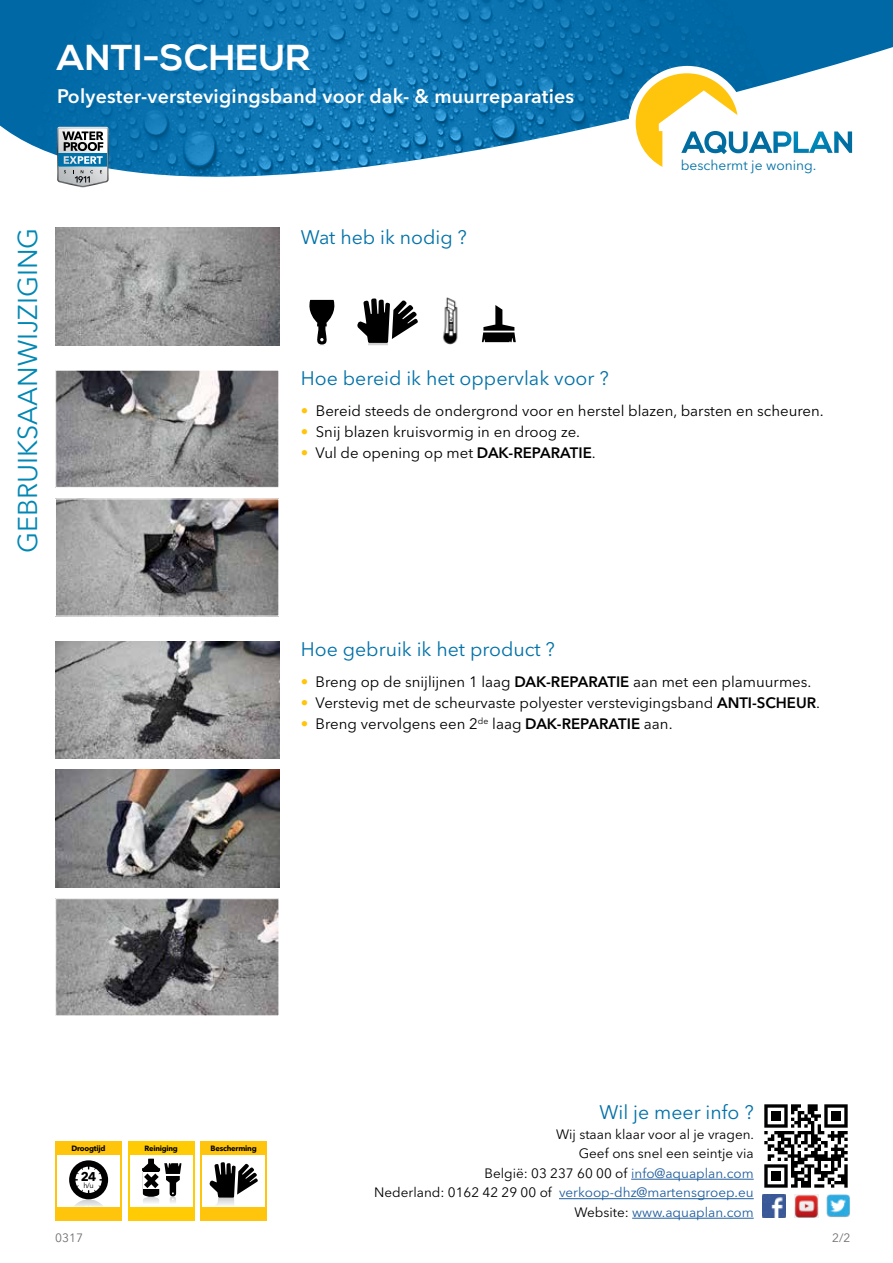
<style>
.page{position:relative;width:893px;height:1263px;background:#fff}
.page>*{position:absolute;margin:0;border:0;box-sizing:border-box;transform-origin:0 0}
.t1{font:700 36px "Nexa";letter-spacing:.01em;color:#fff}
.t2{font:27px "Avenir Next LT Pro";color:#0087b4}
.t3{font:19.5px "Avenir Next LT Pro";color:#0071a8}
.t4{font:600 19.5px "Avenir Next LT Pro";letter-spacing:.01em;color:#fff}
.t5{font:15px "Avenir Next LT Pro";color:#000}
.t6{font:13.8px "Avenir Next LT Pro";color:#0071a8}
.t7{font:13.5px/19.5px "Avenir Next LT Pro";color:#000;text-align:right}
.t8{font:700 12.6px "Avenir Next LT Pro";color:#000}
.t9{font:12px "Avenir Next LT Pro";color:#6d6e71}
.t10{font:700 7.65px "Avenir Next LT Pro";letter-spacing:-.03em;color:#000}
.t11{font:700 7.5px "Avenir Next LT Pro";letter-spacing:-.03em;color:#000}
.t12{font:7.35px "Avenir Next LT Pro";color:#000}
.s1{font-weight:600;color:#ffc40c}
.s2{font-weight:600}
.s3{color:#215e9e}
</style>
<div class="page">
<img style="left:55px;top:275px;width:224px;height:70px">
<img style="left:55px;top:641px;width:224px;height:118px">
<img style="left:55px;top:770px;width:224px;height:117px">
<svg style="left:309px;top:299px;width:26px;height:46px"></svg>
<img style="left:443px;top:297px;width:15px;height:48px">
<svg style="left:357px;top:298px;width:61px;height:47px"></svg>
<svg style="left:482px;top:342px;width:34px;height:1px"></svg>
<svg style="left:482px;top:305px;width:34px;height:37px"></svg>
<img style="left:57px;top:372px;width:220px;height:114px">
<div style="left:55px;top:370px;width:224px;height:118px;border:1px solid #fff"></div>
<img style="left:57px;top:501px;width:220px;height:113px">
<div style="left:55px;top:499px;width:224px;height:117px;border:1px solid #fff"></div>
<div style="left:55px;top:1141px;width:67px;height:79px;background:#ffc40c"></div>
<div style="left:57px;top:1154px;width:63px;height:52px;background:#fff"></div>
<svg style="left:69px;top:1160px;width:39px;height:46px"></svg>
<div style="left:200px;top:1141px;width:67px;height:79px;background:#ffc40c"></div>
<div style="left:202px;top:1154px;width:63px;height:52px;background:#fff"></div>
<svg style="left:209px;top:1162px;width:49px;height:43px"></svg>
<div style="left:128px;top:1141px;width:67px;height:79px;background:#ffcb05"></div>
<div style="left:130px;top:1154px;width:62px;height:52px;background:#fff"></div>
<svg style="left:142px;top:1159px;width:39px;height:44px"></svg>
<img style="left:764px;top:1104px;width:84px;height:84px">
<hr style="left:631px;top:1179px;width:123px;height:1px;background:#215e9e">
<hr style="left:559px;top:1198px;width:195px;height:1px;background:#215e9e">
<hr style="left:632px;top:1218px;width:122px;height:1px;background:#215e9e">
<img style="left:827px;top:1194px;width:23px;height:24px">
<img style="left:794px;top:1194px;width:24px;height:24px">
<img style="left:762px;top:1194px;width:24px;height:24px">
<svg style="left:55px;top:256px;width:225px;height:19px;background:#969696"></svg>
<img style="left:0;top:0;width:893px;height:256px">
<svg style="left:57px;top:127px;width:52px;height:60px;background:#91a5af"></svg>
<div style="left:628px;top:66px;width:118px;height:118px;background:#fff;border-radius:50%"></div>
<svg style="left:636px;top:73px;width:216px;height:94px"></svg>
<img style="left:57px;top:900px;width:220px;height:114px">
<div style="left:55px;top:898px;width:224px;height:118px;border:1px solid #fff"></div>
<h1 class="t1" style="left:57px;top:37px;width:255px">ANTI-SCHEUR</h1>
<h3 class="t4" style="left:57px;top:84px;width:518px">Polyester-verstevigingsband voor dak- &amp; muurreparaties</h3>
<p class="t6" style="left:681px;top:157px;width:137px">beschermt je woning.</p>
<h2 class="t2" style="left:12px;top:553px;width:327px;rotate:-90deg">GEBRUIKSAANWIJZIGING</h2>
<h3 class="t3" style="left:301px;top:225px;width:168px">Wat heb ik nodig ?</h3>
<h3 class="t3" style="left:301px;top:366px;width:309px">Hoe bereid ik het oppervlak voor ?</h3>
<p class="t5" style="left:301px;top:402px;width:524px"><span class="s1">•</span> Bereid steeds de ondergrond voor en herstel blazen, barsten en scheuren.</p>
<p class="t5" style="left:301px;top:423px;width:281px"><span class="s1">•</span> Snij blazen kruisvormig in en droog ze.</p>
<p class="t5" style="left:301px;top:444px;width:296px"><span class="s1">•</span> Vul de opening op met <span class="s2">DAK-REPARATIE</span>.</p>
<h3 class="t3" style="left:301px;top:637px;width:256px">Hoe gebruik ik het product ?</h3>
<p class="t5" style="left:301px;top:673px;width:512px"><span class="s1">•</span> Breng op de snijlijnen 1 laag <span class="s2">DAK-REPARATIE</span> aan met een plamuurmes.</p>
<p class="t5" style="left:301px;top:694px;width:521px"><span class="s1">•</span> Verstevig met de scheurvaste polyester verstevigingsband <span class="s2">ANTI-SCHEUR</span>.</p>
<p class="t5" style="left:301px;top:715px;width:373px"><span class="s1">•</span> Breng vervolgens een 2<sup>de</sup> laag <span class="s2">DAK-REPARATIE</span> aan.</p>
<p class="t10" style="left:72px;top:1143px;width:36px">Droogtijd</p>
<p class="t8" style="left:81px;top:1169px;width:17px">24</p>
<p class="t12" style="left:83px;top:1181px;width:12px">h/u</p>
<p class="t11" style="left:144px;top:1143px;width:35px">Reiniging</p>
<p class="t10" style="left:211px;top:1143px;width:48px">Bescherming</p>
<h3 class="t3" style="left:600px;top:1101px;width:156px">Wil je meer info ?</h3>
<p class="t7" style="left:374px;top:1124px;width:381px">Wij staan klaar voor al je vragen.<br>Geef ons snel een seintje via<br>België: 03 237 60 00 of <span class="s3">info@aquaplan.com<br></span>Nederland: 0162 42 29 00 of <span class="s3">verkoop-dhz@martensgroep.eu </span>Website: <span class="s3">www.aquaplan.com</span></p>
<p class="t9" style="left:55px;top:1231px;width:29px">0317</p>
<p class="t9" style="left:832px;top:1231px;width:20px">2/2</p>
</div>
